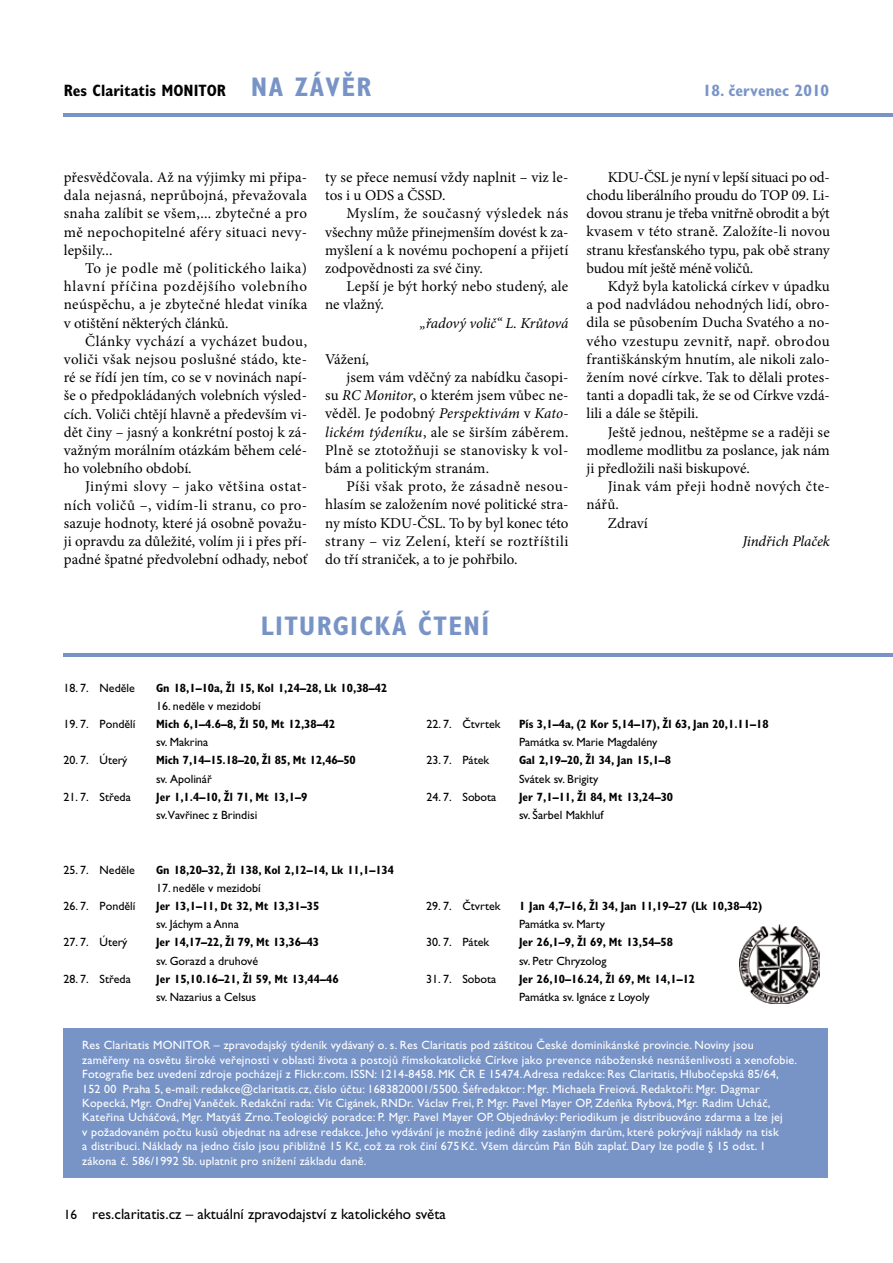
<style>
.page{position:relative;width:893px;height:1263px;background:#fff}
.page>*{position:absolute;margin:0;border:0;box-sizing:border-box;transform-origin:0 0}
.t1{font:700 condensed 27px "Gill Sans Std";letter-spacing:.05em;color:#7894c7}
.t2{font:700 condensed 16.5px "Gill Sans Std";color:#000}
.t3{font:700 condensed 16.5px "Gill Sans Std";color:#7894c7}
.t4{font:15px/18.1px "Minion Pro";letter-spacing:.005em;color:#000;text-align:justify}
.t5{font:italic 15px "Minion Pro";letter-spacing:-.005em;color:#000}
.t6{font:15px "Minion Pro";letter-spacing:.035em;color:#000}
.t7{font:15px "Gill Sans Std";color:#000}
.t8{font:15px "Minion Pro";letter-spacing:.025em;color:#000}
.t9{font:15px "Minion Pro";letter-spacing:.03em;color:#000}
.t10{font:12px/14.4px "Gill Sans Std";letter-spacing:.015em;color:#fff}
.t11{font:700 condensed 12px "Gill Sans Std";color:#000}
.t12{font:12px "Gill Sans Std";color:#000}
.s1{font-style:italic}
.s2{font-style:normal}
.s3{font-size:13.5px}
</style>
<div class="page">
<hr style="left:64px;top:113px;width:829px;height:4px;background:#7894c7">
<div style="left:64px;top:1028px;width:764px;height:150px;background:#7894c7"></div>
<hr style="left:63px;top:653px;width:830px;height:4px;background:#7894c7">
<img style="left:739px;top:925px;width:81px;height:79px">
<h1 class="t1" style="left:251px;top:71px;width:91px">na závěr</h1>
<p class="t2" style="left:64px;top:81px;width:164px">Res Claritatis MONITOR</p>
<p class="t3" style="left:703px;top:81px;width:128px">18. červenec 2010</p>
<p class="t4" style="left:64px;top:168px;width:245px">přesvědčovala. Až na výjimky mi připa&shy;dala nejasná, neprůbojná, převažovala snaha zalíbit se všem,... zbytečné a pro mě nepochopitelné aféry situaci nevy&shy;lepšily...</p>
<p class="t4" style="left:64px;top:259px;width:245px;text-indent:21px">To je podle mě (politického laika) hlavní příčina pozdějšího volebního neúspěchu, a je zbytečné hledat viníka v otištění některých článků.</p>
<p class="t4" style="left:64px;top:332px;width:245px;text-indent:21px">Články vychází a vycházet budou, voliči však nejsou poslušné stádo, kte&shy;ré se řídí jen tím, co se v novinách napí&shy;še o předpokládaných volebních výsled&shy;cích. Voliči chtějí hlavně a především vi&shy;dět činy – jasný a konkrétní postoj k zá&shy;važným morálním otázkám během celé&shy;ho volebního období.</p>
<p class="t4" style="left:64px;top:478px;width:245px;text-indent:21px">Jinými slovy – jako většina ostat&shy;ních voličů –, vidím-li stranu, co pro&shy;sazuje hodnoty, které já osobně považu&shy;ji opravdu za důležité, volím ji i přes pří&shy;padné špatné předvolební odhady, neboť</p>
<p class="t4" style="left:325px;top:168px;width:245px">ty se přece nemusí vždy naplnit – viz le&shy;tos i u ODS a ČSSD.</p>
<p class="t4" style="left:325px;top:205px;width:245px;text-indent:21px">Myslím, že současný výsledek nás všechny může přinejmenším dovést k za&shy;myšlení a k novému pochopení a přijetí zodpovědnosti za své činy.</p>
<p class="t4" style="left:325px;top:277px;width:245px;text-indent:21px">Lepší je být horký nebo studený, ale ne vlažný.</p>
<p class="t5" style="left:420px;top:312px;width:150px">„řadový volič“ L. Krůtová</p>
<p class="t4" style="left:325px;top:350px;width:45px">Vážení,</p>
<p class="t4" style="left:346px;top:368px;width:224px">jsem vám vděčný za nabídku časopi-</p>
<p class="t4" style="left:325px;top:386px;width:245px">su <span class="s1">RC Monitor</span>, o kterém jsem vůbec ne-</p>
<p class="t5" style="left:325px;top:403px;width:245px"><span class="s2">věděl. Je podobný</span> Perspektivám <span class="s2">v</span> Kato‑</p>
<p class="t4" style="left:325px;top:423px;width:245px"><span class="s1">lickém týdeníku</span>, ale se širším záběrem.</p>
<p class="t8" style="left:325px;top:440px;width:245px">Plně se ztotožňuji se stanovisky k vol-</p>
<p class="t4" style="left:325px;top:459px;width:165px">bám a politickým stranám.</p>
<p class="t6" style="left:346px;top:476px;width:224px">Píši však proto, že zásadně nesou-</p>
<p class="t4" style="left:325px;top:496px;width:245px">hlasím se založením nové politické stra-</p>
<p class="t4" style="left:325px;top:514px;width:245px">ny místo KDU-ČSL. To by byl konec této</p>
<p class="t6" style="left:325px;top:531px;width:245px">strany – viz Zelení, kteří se roztříštili</p>
<p class="t4" style="left:325px;top:550px;width:194px">do tří straniček, a to je pohřbilo.</p>
<h1 class="t1" style="left:261px;top:610px;width:30px">Liturgick</h1>
<h1 class="t1" style="left:392px;top:610px;width:57px">á čtení</h1>
<p class="t4" style="left:587px;top:168px;width:245px;text-indent:21px">KDU-ČSL je nyní v lepší situaci po od&shy;chodu liberálního proudu do TOP 09. Li&shy;dovou stranu je třeba vnitřně obrodit a být kvasem v této straně. Založíte-li novou stranu křesťanského typu, pak obě strany budou mít ještě méně voličů.</p>
<p class="t4" style="left:587px;top:277px;width:245px;text-indent:21px">Když byla katolická církev v úpadku a pod nadvládou nehodných lidí, obro&shy;dila se působením Ducha Svatého a no&shy;vého vzestupu zevnitř, např. obrodou františkánským hnutím, ale nikoli zalo&shy;žením nové církve. Tak to dělali protes&shy;tanti a dopadli tak, že se od Církve vzdá&shy;lili a dále se štěpili.</p>
<p class="t4" style="left:587px;top:423px;width:245px;text-indent:21px">Ještě jednou, neštěpme se a raději se modleme modlitbu za poslance, jak nám ji předložili naši biskupové.</p>
<p class="t9" style="left:608px;top:476px;width:224px">Jinak vám přeji hodně nových čte-</p>
<p class="t4" style="left:587px;top:496px;width:34px">nářů.</p>
<p class="t4" style="left:608px;top:514px;width:42px">Zdraví</p>
<p class="t5" style="left:742px;top:531px;width:89px">Jindřich Plaček</p>
<p class="t12" style="left:63px;top:681px;width:73px">18. 7. Neděle</p>
<p class="t11" style="left:156px;top:680px;width:233px">Gn 18,1–10a, Žl 15, Kol 1,24–28, Lk 10,38–42</p>
<p class="t12" style="left:156px;top:699px;width:106px">16. neděle v mezidobí</p>
<p class="t12" style="left:63px;top:717px;width:74px">19. 7. Pondělí</p>
<p class="t11" style="left:156px;top:717px;width:181px">Mich 6,1–4.6–8, Žl 50, Mt 12,38–42</p>
<p class="t12" style="left:156px;top:735px;width:54px">sv. Makrina</p>
<p class="t12" style="left:63px;top:753px;width:65px">20. 7. Úterý</p>
<p class="t11" style="left:156px;top:753px;width:201px">Mich 7,14–15.18–20, Žl 85, Mt 12,46–50</p>
<p class="t12" style="left:156px;top:772px;width:57px">sv. Apolinář</p>
<p class="t12" style="left:63px;top:790px;width:69px">21. 7. Středa</p>
<p class="t11" style="left:156px;top:790px;width:153px">Jer 1,1.4–10, Žl 71, Mt 13,1–9</p>
<p class="t12" style="left:156px;top:808px;width:103px">sv.Vavřinec z Brindisi</p>
<p class="t12" style="left:63px;top:863px;width:73px">25. 7. Neděle</p>
<p class="t11" style="left:156px;top:862px;width:239px">Gn 18,20–32, Žl 138, Kol 2,12–14, Lk 11,1–134</p>
<p class="t12" style="left:156px;top:881px;width:106px">17. neděle v mezidobí</p>
<p class="t12" style="left:63px;top:899px;width:74px">26. 7. Pondělí</p>
<p class="t11" style="left:156px;top:899px;width:165px">Jer 13,1–11, Dt 32, Mt 13,31–35</p>
<p class="t12" style="left:156px;top:917px;width:84px">sv. Jáchym a Anna</p>
<p class="t12" style="left:63px;top:935px;width:65px">27. 7. Úterý</p>
<p class="t11" style="left:156px;top:935px;width:164px">Jer 14,17–22, Žl 79, Mt 13,36–43</p>
<p class="t12" style="left:156px;top:954px;width:103px">sv. Gorazd a druhové</p>
<p class="t12" style="left:63px;top:972px;width:69px">28. 7. Středa</p>
<p class="t11" style="left:156px;top:972px;width:184px">Jer 15,10.16–21, Žl 59, Mt 13,44–46</p>
<p class="t12" style="left:156px;top:990px;width:102px">sv. Nazarius a Celsus</p>
<p class="t12" style="left:426px;top:717px;width:76px">22. 7. Čtvrtek</p>
<p class="t11" style="left:519px;top:717px;width:251px">Pís 3,1–4a, (2 Kor 5,14–17), Žl 63, Jan 20,1.11–18</p>
<p class="t12" style="left:519px;top:735px;width:140px">Památka sv. Marie Magdalény</p>
<p class="t12" style="left:426px;top:753px;width:64px">23. 7. Pátek</p>
<p class="t11" style="left:519px;top:753px;width:154px">Gal 2,19–20, Žl 34, Jan 15,1–8</p>
<p class="t12" style="left:519px;top:772px;width:81px">Svátek sv. Brigity</p>
<p class="t12" style="left:426px;top:790px;width:72px">24. 7. Sobota</p>
<p class="t11" style="left:519px;top:790px;width:156px">Jer 7,1–11, Žl 84, Mt 13,24–30</p>
<p class="t12" style="left:519px;top:808px;width:86px">sv. Šarbel Makhluf</p>
<p class="t12" style="left:426px;top:899px;width:76px">29. 7. Čtvrtek</p>
<p class="t11" style="left:519px;top:899px;width:245px">1 Jan 4,7–16, Žl 34, Jan 11,19–27 (Lk 10,38–42)</p>
<p class="t12" style="left:519px;top:917px;width:88px">Památka sv. Marty</p>
<p class="t12" style="left:426px;top:935px;width:64px">30. 7. Pátek</p>
<p class="t11" style="left:519px;top:935px;width:156px">Jer 26,1–9, Žl 69, Mt 13,54–58</p>
<p class="t12" style="left:519px;top:954px;width:89px">sv. Petr Chryzolog</p>
<p class="t12" style="left:426px;top:972px;width:72px">31. 7. Sobota</p>
<p class="t11" style="left:519px;top:972px;width:178px">Jer 26,10–16.24, Žl 69, Mt 14,1–12</p>
<p class="t12" style="left:519px;top:990px;width:132px">Památka sv. Ignáce z Loyoly</p>
<p class="t10" style="left:82px;top:1038px;width:716px">Res Claritatis MONITOR – zpravodajský týdeník vydávaný o. s. Res Claritatis pod záštitou České dominikánské provincie. Noviny jsou zaměřeny na osvětu široké veřejnosti v oblasti života a postojů římskokatolické Církve jako prevence náboženské nesnášenlivosti a xenofobie.<br>Fotografie bez uvedení zdroje pocházejí z Flickr.com. ISSN: 1214-8458. MK ČR E 15474. Adresa redakce: Res Claritatis, Hlubočepská 85/64, 152 00 Praha 5, e-mail: redakce@claritatis.cz, číslo účtu: 1683820001/5500. Šéfredaktor: Mgr. Michaela Freiová. Redaktoři: Mgr. Dagmar Kopecká, Mgr. Ondřej Vaněček. Redakční rada: Vít Cigánek, RNDr. Václav Frei, P. Mgr. Pavel Mayer OP, Zdeňka Rybová, Mgr. Radim Ucháč, Kateřina Ucháčová, Mgr. Matyáš Zrno. Teologický poradce: P. Mgr. Pavel Mayer OP. Objednávky: Periodikum je distribuováno zdarma a lze jej<br>v požadovaném počtu kusů objednat na adrese redakce. Jeho vydávání je možné jedině díky zaslaným darům, které pokrývají náklady na tisk<br>a distribuci. Náklady na jedno číslo jsou přibližně 15 Kč, což za rok činí 675Kč. Všem dárcům Pán Bůh zaplať. Dary lze podle § 15 odst. 1 zákona č. 586/1992 Sb. uplatnit pro snížení základu daně.</p>
<p class="t7" style="left:64px;top:1206px;width:384px"><span class="s3">16</span> res.claritatis.cz – aktuální zpravodajství z katolického světa</p>
</div>
